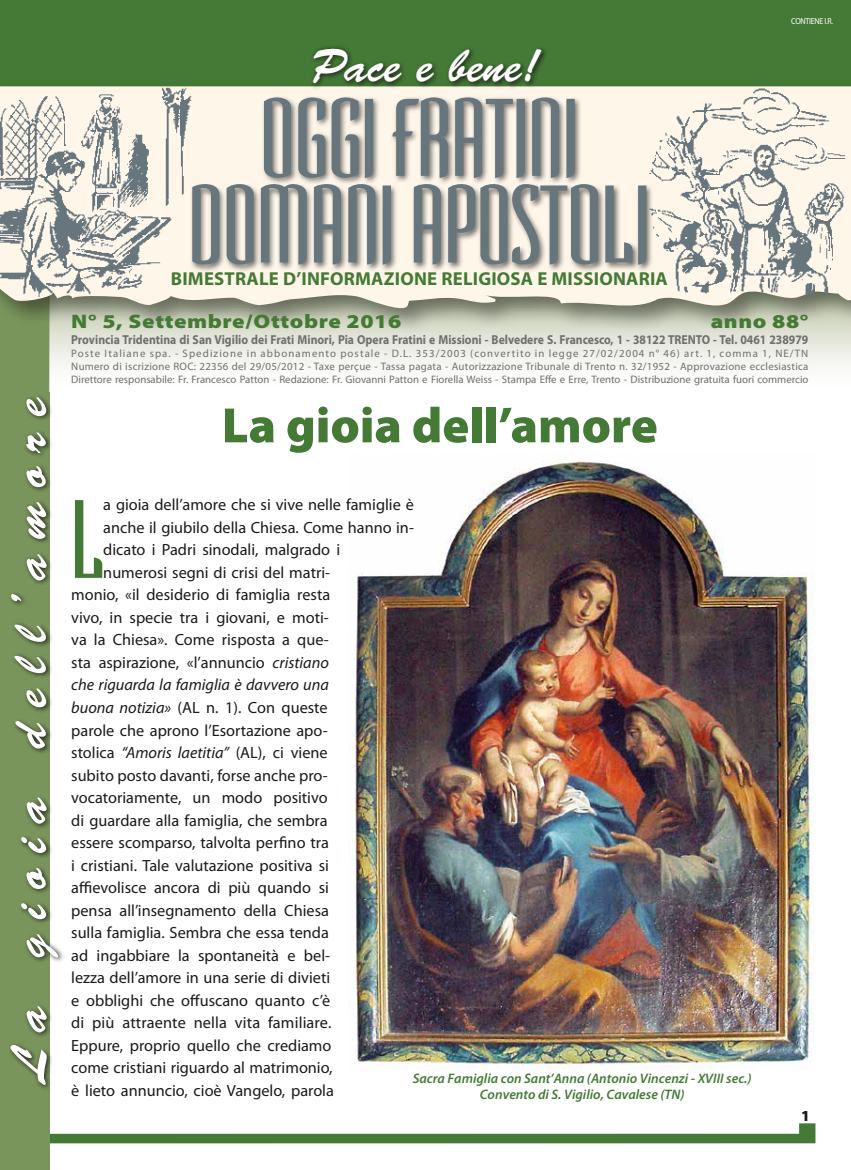
<style>
.page{position:relative;width:851px;height:1170px;background:#fff}
.page>*{position:absolute;margin:0;border:0;box-sizing:border-box;transform-origin:0 0}
.t1{font:105.12px "Verve MM 450";color:#447a35}
.t2{font:104px/86.6px "Verve MM 450";color:#67757d;text-align:center}
.t3{font:900 50px "Myriad Pro";color:#447a35}
.t4{font:50px "Brush Script Std";color:#fff}
.t5{font:46.25px "Brush Script Std";color:#fff}
.t6{font:900 19.62px "Myriad Pro";letter-spacing:.025em;color:#447a35;scale:1.18 1}
.t7{font:700 18.75px "Myriad Pro";letter-spacing:.01em;color:#447a35}
.t8{font:16.25px "Myriad Pro";color:#1a1a18}
.t9{font:italic 16.25px "Myriad Pro";color:#1a1a18}
.t10{font:900 15.38px "Myriad Pro";color:#1a1a18}
.t11{font:italic 600 13.75px/16.2px "Myriad Pro";color:#447a35;text-align:center}
.t12{font:700 13px "Myriad Pro";color:#706f6f;scale:.9 1}
.t13{font:10.88px/13px "Myriad Pro";color:#706f6f;text-align:justify}
.t14{font:8.75px "Myriad Pro";letter-spacing:-.03em;color:#fff;scale:.9 1}
.s1{font-style:italic}
</style>
<div class="page">
<img style="left:348px;top:457px;width:465px;height:612px">
<svg style="left:50px;top:1123px;width:765px;height:20px"></svg>
<div style="left:0;top:271px;width:50px;height:898px;background:#7a955c"></div>
<svg style="left:50px;top:334px;width:800px;height:33px"></svg>
<div style="left:0;top:0;width:850px;height:272px;background:#447a35"></div>
<div style="left:0;top:81px;width:850px;height:253px;background:#1a1a18;opacity:.5"></div>
<svg style="left:0;top:86px;width:850px;height:231px;background:#cccaba"></svg>
<img style="left:641px;top:83px;width:204px;height:214px">
<img style="left:0;top:87px;width:194px;height:210px">
<div style="left:190px;top:96px;width:463px;height:176px;background:#1a1a18;opacity:.6"></div>
<div style="left:310px;top:45px;width:238px;height:45px;background:#1a1a18;opacity:.9"></div>
<div style="left:8px;top:393px;width:57px;height:698px;background:#1a1a18;opacity:.9"></div>
<h3 class="t4" style="left:1px;top:1082px;width:687px;rotate:-90deg">La gioia dell’amore</h3>
<h3 class="t5" style="left:311px;top:40px;width:230px">Pace e bene!</h3>
<h2 class="t2" style="left:189px;top:95px;width:463px">OGGI FRATINI<br>DOMANI APOSTOLI</h2>
<p class="t7" style="left:171px;top:268px;width:498px">BIMESTRALE D’INFORMAZIONE RELIGIOSA E MISSIONARIA</p>
<p class="t14" style="left:791px;top:17px;width:48px">CONTIENE I.R.</p>
<p class="t6" style="left:71px;top:310px;width:281px">N° 5, Settembre/Ottobre 2016</p>
<p class="t6" style="left:710px;top:310px;width:84px">anno 88°</p>
<p class="t12" style="left:71px;top:332px;width:820px">Provincia Tridentina di San Vigilio dei Frati Minori, Pia Opera Fratini e Missioni - Belvedere S. Francesco, 1 - 38122 TRENTO - Tel. 0461 238979</p>
<p class="t13" style="left:71px;top:347px;width:738px">Poste Italiane spa. - Spedizione in abbonamento postale - D.L. 353/2003 (convertito in legge 27/02/2004 n° 46) art. 1, comma 1, NE/TN Numero di iscrizione ROC: 22356 del 29/05/2012 - Taxe perçue - Tassa pagata - Autorizzazione Tribunale di Trento n. 32/1952 - Approvazione ecclesiastica Direttore responsabile: Fr. Francesco Patton - Redazione: Fr. Giovanni Patton e Fiorella Weiss - Stampa Effe e Erre, Trento - Distribuzione gratuita fuori commercio</p>
<h3 class="t3" style="left:222px;top:397px;width:437px">La gioia dell’amore</h3>
<h1 class="t1" style="left:71px;top:477px;width:35px">L</h1>
<p class="t8" style="left:103px;top:496px;width:312px">a gioia dell’amore che si vive nelle famiglie è</p>
<p class="t8" style="left:103px;top:518px;width:312px">anche il giubilo della Chiesa. Come hanno in-</p>
<p class="t8" style="left:103px;top:541px;width:238px">dicato i Padri sinodali, malgrado i</p>
<p class="t8" style="left:103px;top:563px;width:228px">numerosi segni di crisi del matri-</p>
<p class="t8" style="left:71px;top:586px;width:260px">monio, «il desiderio di famiglia resta</p>
<p class="t8" style="left:71px;top:608px;width:259px">vivo, in specie tra i giovani, e moti-</p>
<p class="t8" style="left:71px;top:631px;width:259px">va la Chiesa». Come risposta a que-</p>
<p class="t8" style="left:71px;top:653px;width:259px">sta aspirazione, «l’annuncio <span class="s1">cristiano</span></p>
<p class="t9" style="left:71px;top:676px;width:259px">che riguarda la famiglia è davvero una</p>
<p class="t8" style="left:71px;top:698px;width:258px"><span class="s1">buona notizia»</span> (AL n. 1). Con queste</p>
<p class="t8" style="left:71px;top:721px;width:258px">parole che aprono l’Esortazione apo-</p>
<p class="t8" style="left:71px;top:743px;width:258px">stolica <span class="s1">“Amoris laetitia”</span> (AL), ci viene</p>
<p class="t8" style="left:71px;top:766px;width:258px">subito posto davanti, forse anche pro-</p>
<p class="t8" style="left:71px;top:788px;width:258px">vocatoriamente, un modo positivo</p>
<p class="t8" style="left:71px;top:811px;width:258px">di guardare alla famiglia, che sembra</p>
<p class="t8" style="left:71px;top:833px;width:259px">essere scomparso, talvolta perfino tra</p>
<p class="t8" style="left:71px;top:856px;width:259px">i cristiani. Tale valutazione positiva si</p>
<p class="t8" style="left:71px;top:878px;width:259px">affievolisce ancora di più quando si</p>
<p class="t8" style="left:71px;top:901px;width:259px">pensa all’insegnamento della Chiesa</p>
<p class="t8" style="left:71px;top:923px;width:259px">sulla famiglia. Sembra che essa tenda</p>
<p class="t8" style="left:71px;top:946px;width:260px">ad ingabbiare la spontaneità e bel-</p>
<p class="t8" style="left:71px;top:968px;width:260px">lezza dell’amore in una serie di divieti</p>
<p class="t8" style="left:71px;top:991px;width:260px">e obblighi che offuscano quanto c’è</p>
<p class="t8" style="left:71px;top:1013px;width:261px">di più attraente nella vita familiare.</p>
<p class="t8" style="left:71px;top:1036px;width:262px">Eppure, proprio quello che crediamo</p>
<p class="t8" style="left:71px;top:1058px;width:263px">come cristiani riguardo al matrimonio,</p>
<p class="t11" style="left:412px;top:1070px;width:340px">Sacra Famiglia con Sant’Anna (Antonio Vincenzi - XVIII sec.)<br>Convento di S. Vigilio, Cavalese (TN)</p>
<p class="t8" style="left:71px;top:1081px;width:264px">è lieto annuncio, cioè Vangelo, parola</p>
<p class="t10" style="left:801px;top:1107px;width:10px">1</p>
</div>
